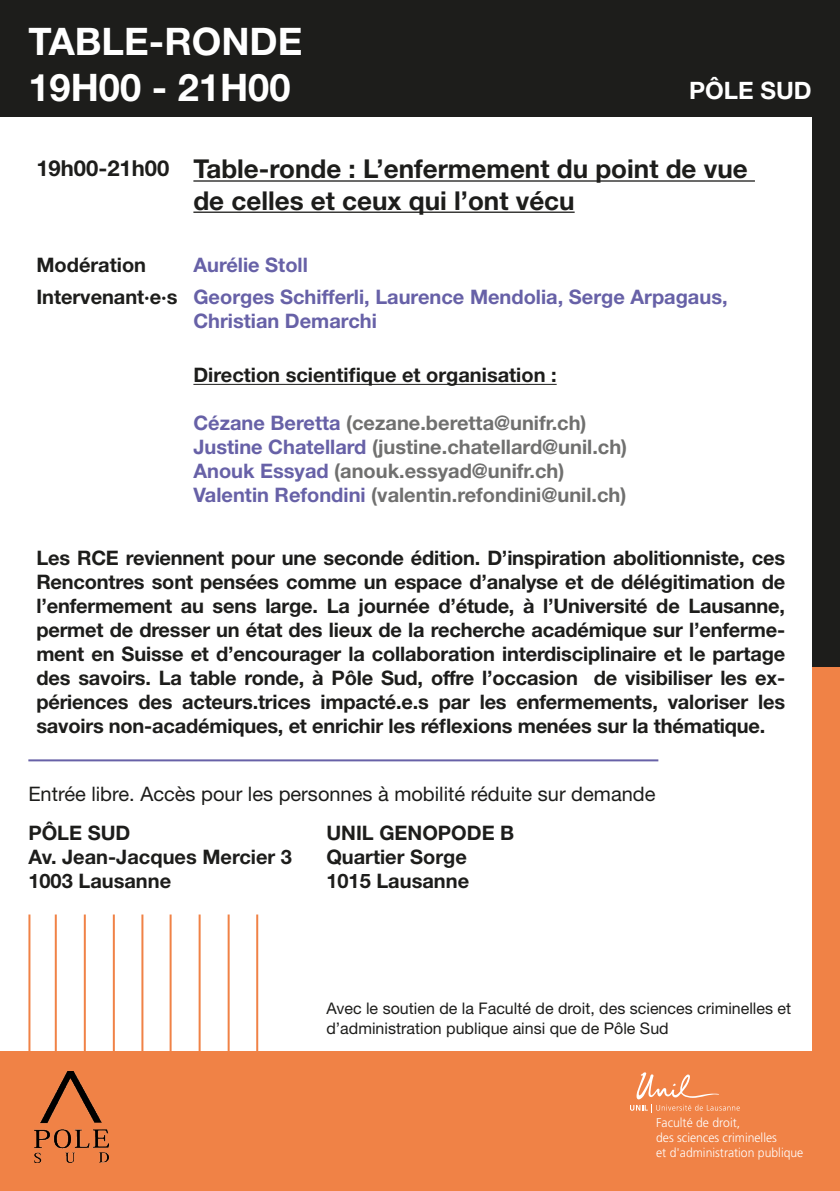
<style>
.page{position:relative;width:840px;height:1191px;background:#fff}
.page>*{position:absolute;margin:0;border:0;box-sizing:border-box;transform-origin:0 0}
.t1{font:700 38px "Helvetica Neue LT Std";color:#fff}
.t2{font:700 26px/31.2px "Helvetica Neue LT Std";color:#1d1d1b}
.t3{font:700 24px "Helvetica Neue LT Std";color:#fff}
.t4{font:700 22px "Helvetica Neue LT Std";color:#1d1d1b}
.t5{font:700 20px/24px "Helvetica Neue LT Std";color:#1d1d1b;text-align:justify}
.t6{font:700 20px "Helvetica Neue LT Std";color:#70706f}
.t7{font:700 20px/24px "Helvetica Neue LT Std";color:#6761a7}
.t8{font:20px "Helvetica Neue LT Std";color:#1d1d1b}
.t9{font:16px/19.2px "Helvetica Neue LT Std";color:#1d1d1b}
.t10{font:300 12.8px/15.2px "Frutiger LT Std";color:#fff;scale:.96 1}
.s1{color:#6761a7}
</style>
<div class="page">
<div style="left:0;top:505px;width:839px;height:686px;background:#f08246"></div>
<div style="left:0;top:0;width:839px;height:666px;background:#1d1d1b"></div>
<div style="left:0;top:117px;width:811px;height:933px;background:#fff"></div>
<hr style="left:28px;top:914px;width:2px;height:143px;background:#f08246">
<hr style="left:55px;top:914px;width:2px;height:143px;background:#f08246">
<hr style="left:84px;top:914px;width:2px;height:143px;background:#f08246">
<hr style="left:113px;top:914px;width:2px;height:143px;background:#f08246">
<hr style="left:141px;top:914px;width:2px;height:143px;background:#f08246">
<hr style="left:169px;top:914px;width:2px;height:143px;background:#f08246">
<hr style="left:198px;top:914px;width:2px;height:143px;background:#f08246">
<hr style="left:227px;top:914px;width:2px;height:143px;background:#f08246">
<hr style="left:256px;top:914px;width:2px;height:143px;background:#f08246">
<hr style="left:193px;top:180px;width:561px;height:2px;background:#1d1d1b">
<hr style="left:193px;top:211px;width:381px;height:2px;background:#1d1d1b">
<hr style="left:193px;top:384px;width:363px;height:1px;background:#1d1d1b">
<hr style="left:28px;top:759px;width:630px;height:2px;background:#6761a7">
<svg style="left:630px;top:1072px;width:109px;height:40px"></svg>
<img style="left:34px;top:1071px;width:75px;height:91px">
<p class="t1" style="left:28px;top:18px;width:275px">TABLE-RONDE</p>
<p class="t1" style="left:28px;top:64px;width:263px">19H00 - 21H00</p>
<p class="t3" style="left:688px;top:76px;width:124px">PÔLE SUD</p>
<p class="t4" style="left:36px;top:154px;width:134px">19h00-21h00</p>
<p class="t2" style="left:193px;top:153px;width:555px">Table-ronde : L’enfermement du point de vue de celles et ceux qui l’ont vécu</p>
<p class="t5" style="left:36px;top:252px;width:111px">Modération</p>
<p class="t7" style="left:193px;top:252px;width:116px">Aurélie Stoll</p>
<p class="t5" style="left:36px;top:284px;width:142px">Intervenant·e·s</p>
<p class="t7" style="left:193px;top:284px;width:535px">Georges Schifferli, Laurence Mendolia, Serge Arpagaus,<br>Christian Demarchi</p>
<p class="t5" style="left:193px;top:363px;width:364px">Direction scientifique et organisation :</p>
<p class="t6" style="left:193px;top:411px;width:394px"><span class="s1">Cézane Beretta</span> (cezane.beretta@unifr.ch)</p>
<p class="t6" style="left:193px;top:435px;width:435px"><span class="s1">Justine Chatellard</span> (justine.chatellard@unil.ch)</p>
<p class="t6" style="left:193px;top:459px;width:372px"><span class="s1">Anouk Essyad</span> (anouk.essyad@unifr.ch)</p>
<p class="t6" style="left:193px;top:483px;width:434px"><span class="s1">Valentin Refondini</span> (valentin.refondini@unil.ch)</p>
<p class="t5" style="left:36px;top:545px;width:749px">Les RCE reviennent pour une seconde édition. D’inspiration abolitionniste, ces Rencontres sont pensées comme un espace d’analyse et de délégitimation de l’enfermement au sens large. La journée d’étude, à l’Université de Lausanne, permet de dresser un état des lieux de la recherche académique sur l’enferme&shy;ment en Suisse et d’encourager la collaboration interdisciplinaire et le partage des savoirs. La table ronde, à Pôle Sud, offre l’occasion de visibiliser les ex&shy;périences des acteurs.trices impacté.e.s par les enfermements, valoriser les savoirs non-académiques, et enrichir les réflexions menées sur la thématique.</p>
<p class="t8" style="left:28px;top:782px;width:628px">Entrée libre. Accès pour les personnes à mobilité réduite sur demande</p>
<p class="t5" style="left:28px;top:820px;width:103px">PÔLE SUD</p>
<p class="t5" style="left:28px;top:844px;width:265px">Av. Jean-Jacques Mercier 3</p>
<p class="t5" style="left:28px;top:868px;width:144px">1003 Lausanne</p>
<p class="t5" style="left:326px;top:820px;width:189px">UNIL GENOPODE B</p>
<p class="t5" style="left:326px;top:844px;width:142px">Quartier Sorge</p>
<p class="t5" style="left:326px;top:868px;width:144px">1015 Lausanne</p>
<p class="t9" style="left:326px;top:999px;width:466px">Avec le soutien de la Faculté de droit, des sciences criminelles et d’administration publique ainsi que de Pôle Sud</p>
<p class="t10" style="left:655px;top:1114px;width:155px">Faculté de droit,<br>des sciences criminelles<br>et d'administration publique</p>
</div>
